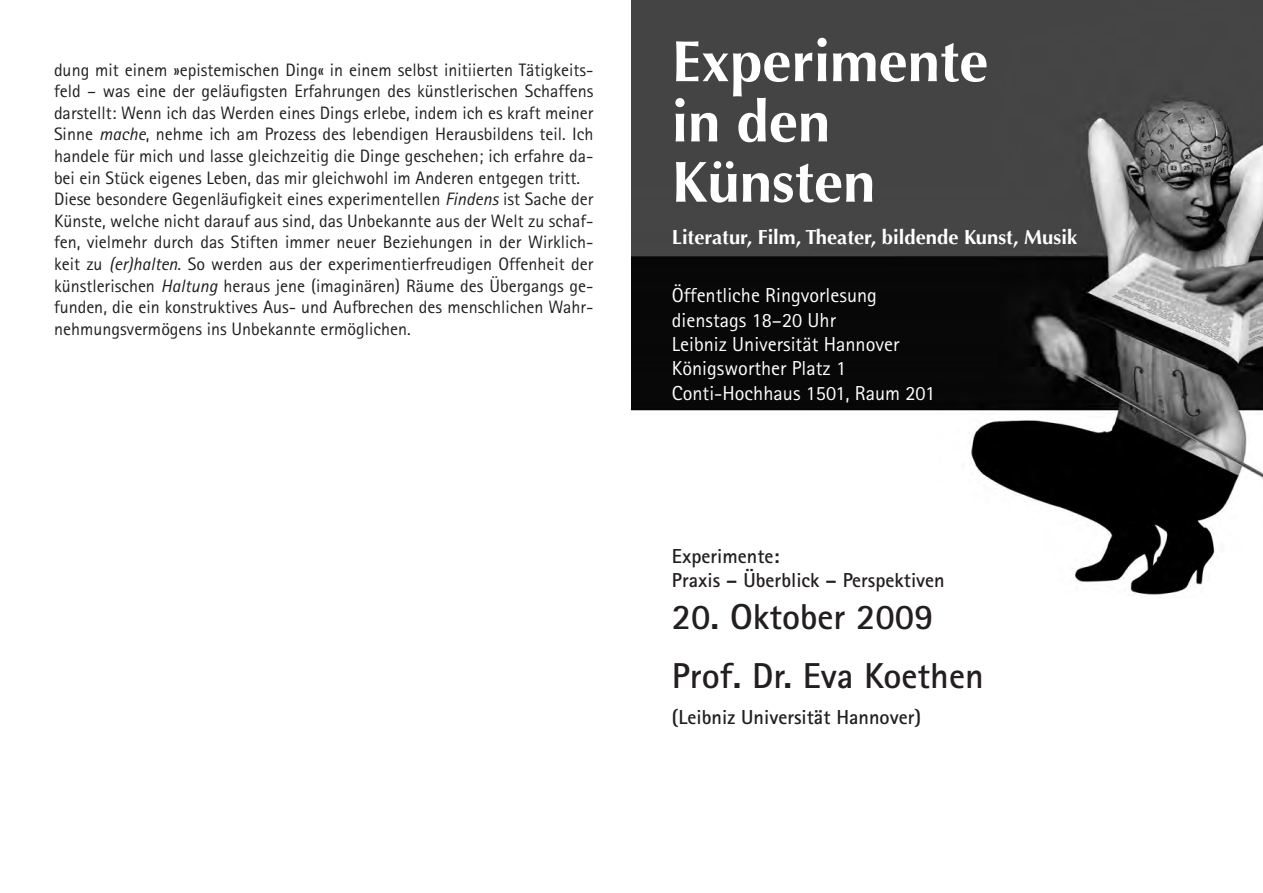
<style>
.page{position:relative;width:1263px;height:893px;background:#fff}
.page>*{position:absolute;margin:0;border:0;box-sizing:border-box;transform-origin:0 0}
.t1{font:700 58.05px "Optima";color:#fff}
.t2{font:700 36px "Rotis Sans Serif";color:#231f20}
.t3{font:20.25px "Rotis Sans Serif";color:#fff}
.t4{font:700 20.25px "Rotis Sans Serif";color:#231f20}
.t5{font:700 20.25px "Optima";color:#fff}
.Absatzformat_1{font:18px/21.6px "Rotis Sans Serif";color:#231f20;text-align:justify}
.s1{font-style:italic}
</style>
<div class="page">
<img style="left:631px;top:0;width:632px;height:598px">
<p class="Absatzformat_1" style="left:54px;top:59px;width:541px">dung mit einem »epistemischen Ding« in einem selbst initiierten Tätigkeits&shy;feld – was eine der geläufigsten Erfahrungen des künstlerischen Schaffens darstellt: Wenn ich das Werden eines Dings erlebe, indem ich es kraft meiner Sinne <span class="s1">mache</span>, nehme ich am Prozess des lebendigen Herausbildens teil. Ich handele für mich und lasse gleichzeitig die Dinge geschehen; ich erfahre da&shy;bei ein Stück eigenes Leben, das mir gleichwohl im Anderen entgegen tritt.</p>
<p class="Absatzformat_1" style="left:54px;top:188px;width:541px">Diese besondere Gegenläufigkeit eines experimentellen <span class="s1">Findens</span> ist Sache der Künste, welche nicht darauf aus sind, das Unbekannte aus der Welt zu schaf&shy;fen, vielmehr durch das Stiften immer neuer Beziehungen in der Wirklich&shy;keit zu <span class="s1">(er)halten</span>. So werden aus der experimentierfreudigen Offenheit der künstlerischen <span class="s1">Haltung</span> heraus jene (imaginären) Räume des Übergangs ge&shy;funden, die ein konstruktives Aus- und Aufbrechen des menschlichen Wahr&shy;nehmungsvermögens ins Unbekannte ermöglichen.</p>
<p class="t1" style="left:672px;top:28px;width:318px">Experimente</p>
<p class="t1" style="left:672px;top:88px;width:160px">in den</p>
<p class="t1" style="left:672px;top:148px;width:205px">Künsten</p>
<p class="t5" style="left:672px;top:225px;width:407px">Literatur, Film, Theater, bildende Kunst, Musik</p>
<p class="t3" style="left:672px;top:284px;width:207px">Öffentliche Ringvorlesung</p>
<p class="t3" style="left:672px;top:308px;width:166px">dienstags 18–20 Uhr</p>
<p class="t3" style="left:672px;top:332px;width:229px">Leibniz Universität Hannover</p>
<p class="t3" style="left:672px;top:357px;width:176px">Königsworther Platz 1</p>
<p class="t3" style="left:672px;top:381px;width:265px">Conti-Hochhaus 1501, Raum 201</p>
<p class="t4" style="left:672px;top:543px;width:109px">Experimente:</p>
<p class="t4" style="left:672px;top:568px;width:274px">Praxis – Überblick – Perspektiven</p>
<p class="t2" style="left:672px;top:594px;width:263px">20. Oktober 2009</p>
<p class="t2" style="left:672px;top:653px;width:313px">Prof. Dr. Eva Koethen</p>
<p class="t4" style="left:672px;top:704px;width:251px">(Leibniz Universität Hannover)</p>
</div>
